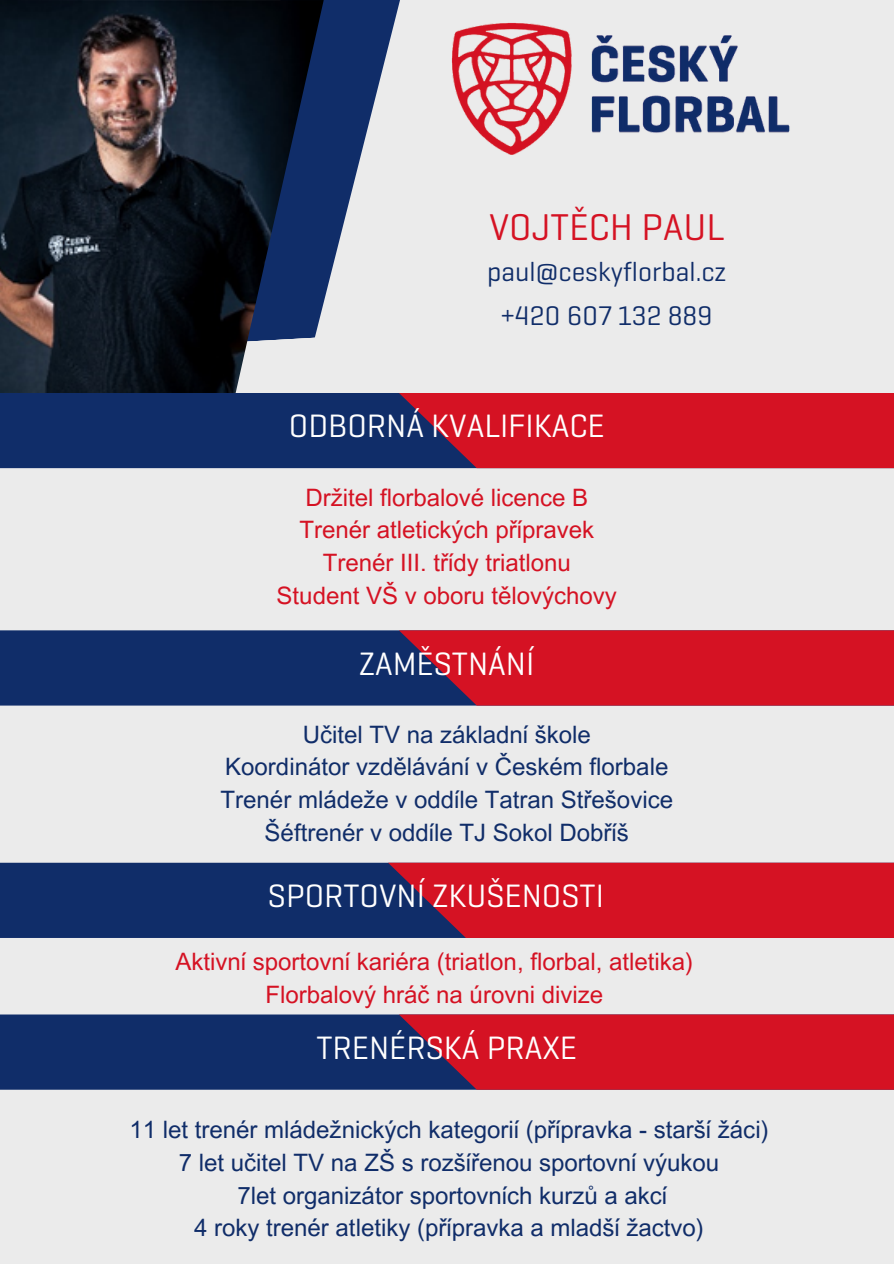
<style>
.page{position:relative;width:894px;height:1264px;background:#fff}
.page>*{position:absolute;margin:0;border:0;box-sizing:border-box;transform-origin:0 0}
.t1{font:37.95px "Geogrotesque Cyr";color:#d51223}
.t2{font:33px "Geogrotesque Cyr";color:#fff}
.t3{font:27.45px/44.2px "Geogrotesque Cyr";color:#102d69;text-align:center}
.t4{font:24px "Arial MT Pro";color:#102d69}
.t5{font:24px "Arial MT Pro";color:#d51223}
</style>
<div class="page">
<div style="left:0;top:0;width:893px;height:1263px;background:#ebebeb"></div>
<svg style="left:323px;top:0;width:77px;height:305px"></svg>
<img style="left:0;top:0;width:323px;height:393px">
<img style="left:451px;top:22px;width:339px;height:133px">
<div style="left:0;top:393px;width:399px;height:75px;background:#102d69"></div>
<svg style="left:399px;top:393px;width:494px;height:75px;background:#c41428"></svg>
<div style="left:0;top:630px;width:399px;height:75px;background:#102d69"></div>
<svg style="left:399px;top:630px;width:494px;height:75px;background:#c41429"></svg>
<div style="left:0;top:862px;width:388px;height:76px;background:#102d69"></div>
<svg style="left:388px;top:862px;width:505px;height:76px;background:#c5152a"></svg>
<div style="left:0;top:1014px;width:399px;height:75px;background:#102d69"></div>
<svg style="left:399px;top:1014px;width:494px;height:75px;background:#c41529"></svg>
<h1 class="t1" style="left:489px;top:213px;width:237px">VOJTĚCH PAUL</h1>
<p class="t3" style="left:487px;top:252px;width:241px">paul@ceskyflorbal.cz +420 607 132 889</p>
<p class="t2" style="left:289px;top:414px;width:317px">ODBORNÁ KVALIFIKACE</p>
<h1 class="t5" style="left:305px;top:488px;width:284px">Držitel florbalové licence B</h1>
<p class="t5" style="left:299px;top:521px;width:296px">Trenér atletických přípravek</p>
<p class="t5" style="left:322px;top:553px;width:250px">Trenér III. třídy triatlonu</p>
<p class="t5" style="left:276px;top:586px;width:342px">Student VŠ v oboru tělovýchovy</p>
<p class="t2" style="left:359px;top:651px;width:176px">ZAMĚSTNÁNÍ</p>
<p class="t4" style="left:302px;top:725px;width:290px">Učitel TV na základní škole</p>
<h1 class="t4" style="left:225px;top:757px;width:444px">Koordinátor vzdělávání v Českém florbale</h1>
<p class="t4" style="left:220px;top:790px;width:454px">Trenér mládeže v oddíle Tatran Střešovice</p>
<p class="t4" style="left:264px;top:823px;width:366px">Šéftrenér v oddíle TJ Sokol Dobříš</p>
<p class="t2" style="left:268px;top:883px;width:337px">SPORTOVNÍ ZKUŠENOSTI</p>
<p class="t5" style="left:175px;top:952px;width:519px">Aktivní sportovní kariéra (triatlon, florbal, atletika)</p>
<p class="t5" style="left:265px;top:985px;width:339px">Florbalový hráč na úrovni divize</p>
<p class="t2" style="left:316px;top:1035px;width:262px">TRENÉRSKÁ PRAXE</p>
<h1 class="t4" style="left:129px;top:1120px;width:640px">11 let trenér mládežnických kategorií (přípravka - starší žáci)</h1>
<p class="t4" style="left:179px;top:1153px;width:542px">7 let učitel TV na ZŠ s rozšířenou sportovní výukou</p>
<p class="t4" style="left:237px;top:1185px;width:431px">7let organizátor sportovních kurzů a akcí</p>
<h1 class="t4" style="left:194px;top:1218px;width:511px">4 roky trenér atletiky (přípravka a mladší žactvo)</h1>
</div>
